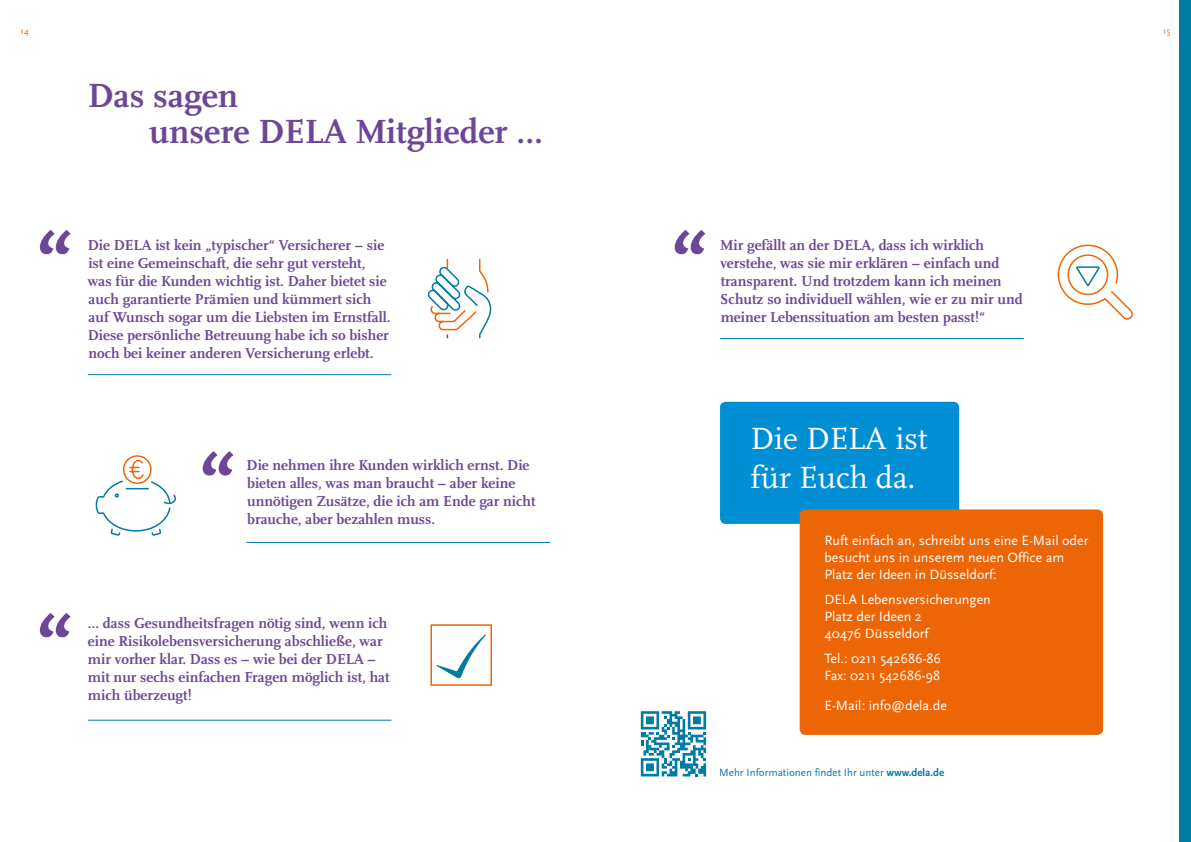
<style>
.page{position:relative;width:1191px;height:842px;background:#fff}
.page>*{position:absolute;margin:0;border:0;box-sizing:border-box;transform-origin:0 0}
.t1{font:700 100px "Scala";color:#6c4796}
.t2{font:700 35px/36px "Scala";color:#6c4796}
.t3{font:32px/38.4px "Scala";color:#fff}
.t4{font:700 15px/18px "Scala";color:#6c4796}
.t5{font:14px/16.8px "Scala Sans";color:#fff}
.t6{font:11px "Scala Sans";color:#007ba6}
.t7{font:9px "Scala Sans";color:#ec6608}
.s1{font-weight:700}
</style>
<div class="page">
<div style="left:720px;top:402px;width:239px;height:122px;background:#008fd4;border-radius:6px"></div>
<div style="left:799px;top:509px;width:304px;height:226px;background:#ec6608;border-radius:6px"></div>
<svg style="left:641px;top:711px;width:65px;height:65px"></svg>
<hr style="left:88px;top:720px;width:303px;height:1px;background:#007ba6">
<hr style="left:247px;top:542px;width:303px;height:1px;background:#007ba6">
<hr style="left:88px;top:374px;width:303px;height:1px;background:#007ba6">
<hr style="left:720px;top:338px;width:303px;height:1px;background:#007ba6">
<svg style="left:1057px;top:244px;width:76px;height:76px"></svg>
<svg style="left:427px;top:258px;width:65px;height:81px"></svg>
<div style="left:430px;top:624px;width:62px;height:62px;border:2px solid #ec6608"></div>
<svg style="left:436px;top:634px;width:50px;height:45px"></svg>
<svg style="left:95px;top:455px;width:82px;height:81px"></svg>
<div style="left:1179px;top:0;width:12px;height:842px;background:#007ba6"></div>
<p class="t7" style="left:21px;top:26px;width:10px">14</p>
<p class="t7" style="left:1163px;top:26px;width:9px">15</p>
<h2 class="t2" style="left:149px;top:78px;width:395px;text-indent:-61px">Das sagen<br>unsere DELA Mitglieder …</h2>
<h1 class="t1" style="left:34px;top:208px;width:42px">“</h1>
<h1 class="t1" style="left:669px;top:208px;width:42px">“</h1>
<p class="t4" style="left:88px;top:236px;width:304px">Die DELA ist kein „typischer“ Versicherer – sie ist eine Gemeinschaft, die sehr gut versteht, was für die Kunden wichtig ist. Daher bietet sie auch garantierte Prämien und kümmert sich auf Wunsch sogar um die Liebsten im Ernstfall.<br>Diese persönliche Betreuung habe ich so bisher noch bei keiner anderen Versicherung erlebt.</p>
<p class="t4" style="left:720px;top:236px;width:304px">Mir gefällt an der DELA, dass ich wirklich verstehe, was sie mir erklären – einfach und transparent. Und trotzdem kann ich meinen Schutz so individuell wählen, wie er zu mir und meiner Lebenssituation am besten passt!“</p>
<h1 class="t1" style="left:197px;top:429px;width:42px">“</h1>
<p class="t4" style="left:246px;top:456px;width:290px">Die nehmen ihre Kunden wirklich ernst. Die bieten alles, was man braucht – aber keine unnötigen Zusätze, die ich am Ende gar nicht brauche, aber bezahlen muss.</p>
<h1 class="t1" style="left:34px;top:591px;width:42px">“</h1>
<p class="t4" style="left:88px;top:614px;width:303px">… dass Gesundheitsfragen nötig sind, wenn ich eine Risikolebensversicherung abschließe, war mir vorher klar. Dass es – wie bei der DELA – mit nur sechs einfachen Fragen möglich ist, hat mich überzeugt!</p>
<h3 class="t3" style="left:750px;top:420px;width:178px">Die DELA ist für Euch da.</h3>
<p class="t5" style="left:824px;top:533px;width:265px">Ruft einfach an, schreibt uns eine E-Mail oder besucht uns in unserem neuen Office am<br>Platz der Ideen in Düsseldorf:</p>
<p class="t5" style="left:824px;top:592px;width:168px">DELA Lebensversicherungen<br>Platz der Ideen 2<br>40476 Düsseldorf</p>
<p class="t5" style="left:824px;top:650px;width:118px">Tel.: 0211 542686-86<br>Fax: 0211 542686-98</p>
<p class="t5" style="left:824px;top:697px;width:124px">E-Mail: info@dela.de</p>
<p class="t6" style="left:719px;top:767px;width:226px">Mehr Informationen findet Ihr unter <span class="s1">www.dela.de</span></p>
</div>
